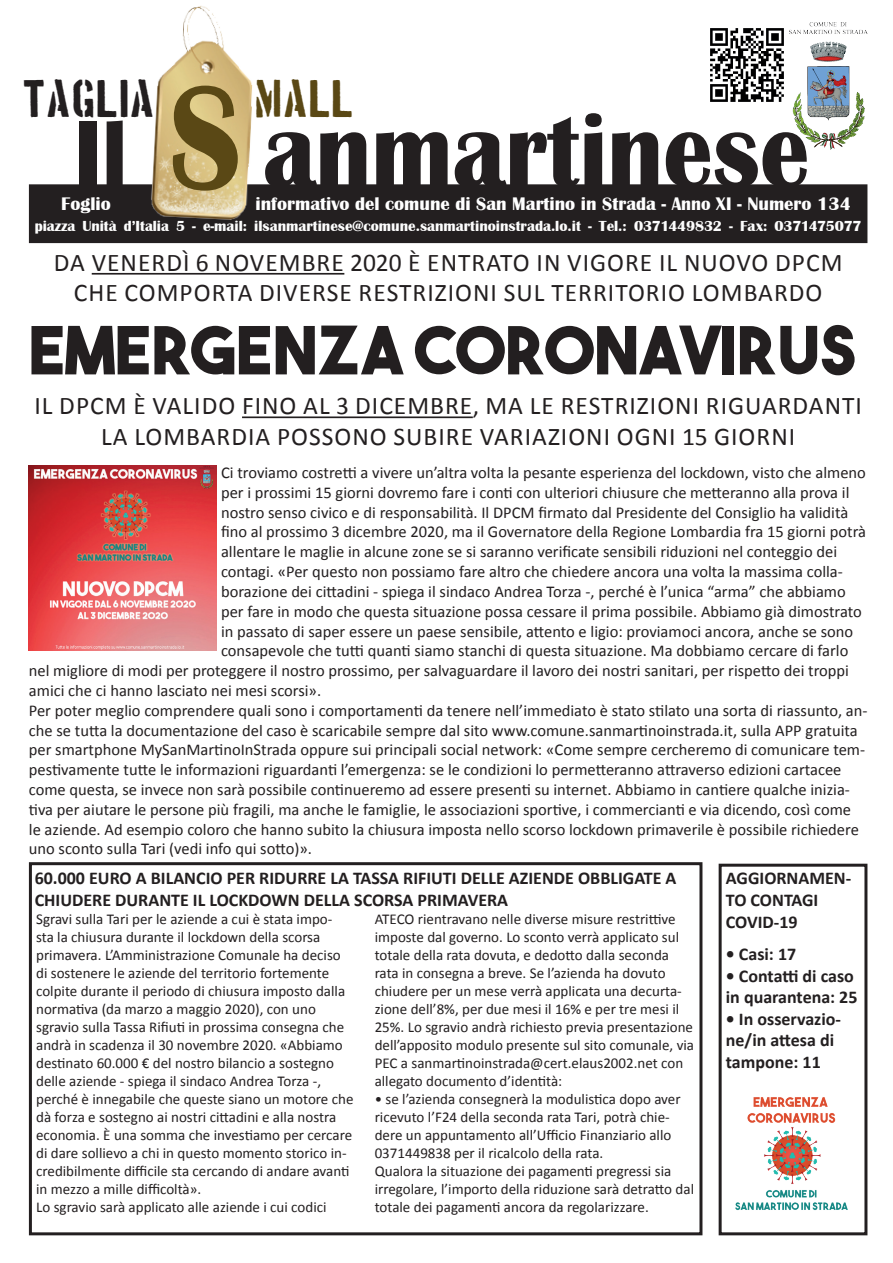
<style>
.page{position:relative;width:893px;height:1263px;background:#fff}
.page>*{position:absolute;margin:0;border:0;box-sizing:border-box;transform-origin:0 0}
.t1{font:700 152.25px "Britannic";color:#5a4815;scale:.86 1}
.t2{font:700 107.25px "Britannic";color:#231f20;scale:.92 1}
.t3{font:66px "The Bold Font";color:#231f20}
.t4{font:42px "Boston Traffic";color:#231f20}
.t5{font:42px "Boston Traffic";color:#5a4815}
.t6{font:25.5px/30.6px "Calibri";letter-spacing:.04em;color:#231f20;text-align:center}
.t7{font:700 18.75px "Britannic";color:#fff}
.t8{font:700 18px/21.6px "Calibri";color:#231f20}
.t9{font:16.5px "Calibri";color:#231f20}
.t10{font:15px/18px "Calibri";color:#231f20}
.t11{font:700 15px "Britannic";color:#fdfdfd}
.s1{font-size:97.5px}
</style>
<div class="page">
<div style="left:30px;top:185px;width:837px;height:57px;background:#231f20"></div>
<div style="left:29px;top:184px;width:838px;height:59px;border:2px solid #231f20"></div>
<img style="left:140px;top:6px;width:128px;height:214px">
<img style="left:710px;top:28px;width:74px;height:74px">
<img style="left:790px;top:22px;width:77px;height:128px">
<hr style="left:92px;top:273px;width:252px;height:2px;background:#231f20">
<hr style="left:242px;top:416px;width:231px;height:2px;background:#231f20">
<div style="left:719px;top:864px;width:148px;height:371px;border:3px solid #231f20"></div>
<div style="left:29px;top:862px;width:673px;height:373px;border:3px solid #231f20"></div>
<img style="left:735px;top:1097px;width:113px;height:113px">
<img style="left:29px;top:466px;width:188px;height:184px">
<h3 class="t4" style="left:23px;top:79px;width:135px">TAGLIA</h3>
<h3 class="t5" style="left:257px;top:79px;width:100px">MALL</h3>
<h1 class="t1" style="left:169px;top:52px;width:85px">S</h1>
<h2 class="t2" style="left:74px;top:90px;width:800px"><span class="s1">Il</span> anmartinese</h2>
<p class="t7" style="left:61px;top:193px;width:51px">Foglio</p>
<p class="t7" style="left:256px;top:193px;width:597px">informativo del comune di San Martino in Strada - Anno XI - Numero 134</p>
<p class="t11" style="left:35px;top:217px;width:828px">piazza Unità d’Italia 5 - e-mail: ilsanmartinese@comune.sanmartinoinstrada.lo.it - Tel.: 0371449832 - Fax: 0371475077</p>
<h3 class="t6" style="left:54px;top:247px;width:790px">DA VENERDÌ 6 NOVEMBRE 2020 È ENTRATO IN VIGORE IL NUOVO DPCM<br>CHE COMPORTA DIVERSE RESTRIZIONI SUL TERRITORIO LOMBARDO</h3>
<h3 class="t3" style="left:29px;top:309px;width:828px">EMERGENZA CORONAVIRUS</h3>
<h3 class="t6" style="left:34px;top:391px;width:829px">IL DPCM È VALIDO FINO AL 3 DICEMBRE, MA LE RESTRIZIONI RIGUARDANTI<br>LA LOMBARDIA POSSONO SUBIRE VARIAZIONI OGNI 15 GIORNI</h3>
<p class="t9" style="left:221px;top:462px;width:646px">Ci troviamo costretti a vivere un’altra volta la pesante esperienza del lockdown, visto che almeno</p>
<p class="t9" style="left:221px;top:482px;width:630px">per i prossimi 15 giorni dovremo fare i conti con ulteriori chiusure che metteranno alla prova il</p>
<p class="t9" style="left:221px;top:502px;width:629px">nostro senso civico e di responsabilità. Il DPCM firmato dal Presidente del Consiglio ha validità</p>
<p class="t9" style="left:221px;top:522px;width:646px">fino al prossimo 3 dicembre 2020, ma il Governatore della Regione Lombardia fra 15 giorni potrà</p>
<p class="t9" style="left:221px;top:541px;width:618px">allentare le maglie in alcune zone se si saranno verificate sensibili riduzioni nel conteggio dei</p>
<p class="t9" style="left:221px;top:561px;width:623px">contagi. «Per questo non possiamo fare altro che chiedere ancora una volta la massima colla-</p>
<p class="t9" style="left:221px;top:581px;width:626px">borazione dei cittadini - spiega il sindaco Andrea Torza -, perché è l’unica “arma” che abbiamo</p>
<p class="t9" style="left:221px;top:601px;width:642px">per fare in modo che questa situazione possa cessare il prima possibile. Abbiamo già dimostrato</p>
<p class="t9" style="left:221px;top:621px;width:634px">in passato di saper essere un paese sensibile, attento e ligio: proviamoci ancora, anche se sono</p>
<p class="t9" style="left:221px;top:640px;width:629px">consapevole che tutti quanti siamo stanchi di questa situazione. Ma dobbiamo cercare di farlo</p>
<p class="t9" style="left:29px;top:660px;width:822px">nel migliore di modi per proteggere il nostro prossimo, per salvaguardare il lavoro dei nostri sanitari, per rispetto dei troppi</p>
<p class="t9" style="left:29px;top:680px;width:294px">amici che ci hanno lasciato nei mesi scorsi».</p>
<p class="t9" style="left:29px;top:700px;width:840px">Per poter meglio comprendere quali sono i comportamenti da tenere nell’immediato è stato stilato una sorta di riassunto, an-</p>
<p class="t9" style="left:29px;top:720px;width:830px">che se tutta la documentazione del caso è scaricabile sempre dal sito www.comune.sanmartinoinstrada.it, sulla APP gratuita</p>
<p class="t9" style="left:29px;top:739px;width:838px">per smartphone MySanMartinoInStrada oppure sui principali social network: «Come sempre cercheremo di comunicare tem-</p>
<p class="t9" style="left:29px;top:759px;width:814px">pestivamente tutte le informazioni riguardanti l’emergenza: se le condizioni lo permetteranno attraverso edizioni cartacee</p>
<p class="t9" style="left:29px;top:779px;width:823px">come questa, se invece non sarà possibile continueremo ad essere presenti su internet. Abbiamo in cantiere qualche inizia-</p>
<p class="t9" style="left:29px;top:799px;width:824px">tiva per aiutare le persone più fragili, ma anche le famiglie, le associazioni sportive, i commercianti e via dicendo, così come</p>
<p class="t9" style="left:29px;top:819px;width:832px">le aziende. Ad esempio coloro che hanno subito la chiusura imposta nello scorso lockdown primaverile è possibile richiedere</p>
<p class="t9" style="left:29px;top:838px;width:285px">uno sconto sulla Tari (vedi info qui sotto)».</p>
<p class="t8" style="left:726px;top:868px;width:127px">AGGIORNAMEN-<br>TO CONTAGI<br>COVID-19</p>
<p class="t8" style="left:726px;top:943px;width:72px">• Casi: 17</p>
<p class="t8" style="left:726px;top:965px;width:133px">• Contatti di caso in quarantena: 25</p>
<p class="t8" style="left:726px;top:1008px;width:117px">• In osservazio&shy;ne/in attesa di tampone: 11</p>
<p class="t8" style="left:35px;top:868px;width:643px">60.000 EURO A BILANCIO PER RIDURRE LA TASSA RIFIUTI DELLE AZIENDE OBBLIGATE A<br>CHIUDERE DURANTE IL LOCKDOWN DELLA SCORSA PRIMAVERA</p>
<p class="t10" style="left:36px;top:910px;width:319px">Sgravi sulla Tari per le aziende a cui è stata impo&shy;sta la chiusura durante il lockdown della scorsa primavera. L’Amministrazione Comunale ha deciso di sostenere le aziende del territorio fortemente colpite durante il periodo di chiusura imposto dalla normativa (da marzo a maggio 2020), con uno sgravio sulla Tassa Rifiuti in prossima consegna che andrà in scadenza il 30 novembre 2020. «Abbiamo destinato 60.000 € del nostro bilancio a sostegno delle aziende - spiega il sindaco Andrea Torza -, perché è innegabile che queste siano un motore che dà forza e sostegno ai nostri cittadini e alla nostra economia. È una somma che investiamo per cercare di dare sollievo a chi in questo momento storico in&shy;credibilmente difficile sta cercando di andare avanti in mezzo a mille difficoltà».<br>Lo sgravio sarà applicato alle aziende i cui codici</p>
<p class="t10" style="left:375px;top:910px;width:321px">ATECO rientravano nelle diverse misure restrittive imposte dal governo. Lo sconto verrà applicato sul totale della rata dovuta, e dedotto dalla seconda rata in consegna a breve. Se l’azienda ha dovuto chiudere per un mese verrà applicata una decurta&shy;zione dell’8%, per due mesi il 16% e per tre mesi il 25%. Lo sgravio andrà richiesto previa presentazione dell’apposito modulo presente sul sito comunale, via PEC a sanmartinoinstrada@cert.elaus2002.net con allegato documento d’identità:</p>
<p class="t10" style="left:375px;top:1090px;width:321px">• se l’azienda consegnerà la modulistica dopo aver ricevuto l’F24 della seconda rata Tari, potrà chie&shy;dere un appuntamento all’Ufficio Finanziario allo 0371449838 per il ricalcolo della rata.<br>Qualora la situazione dei pagamenti pregressi sia irregolare, l’importo della riduzione sarà detratto dal totale dei pagamenti ancora da regolarizzare.</p>
</div>
